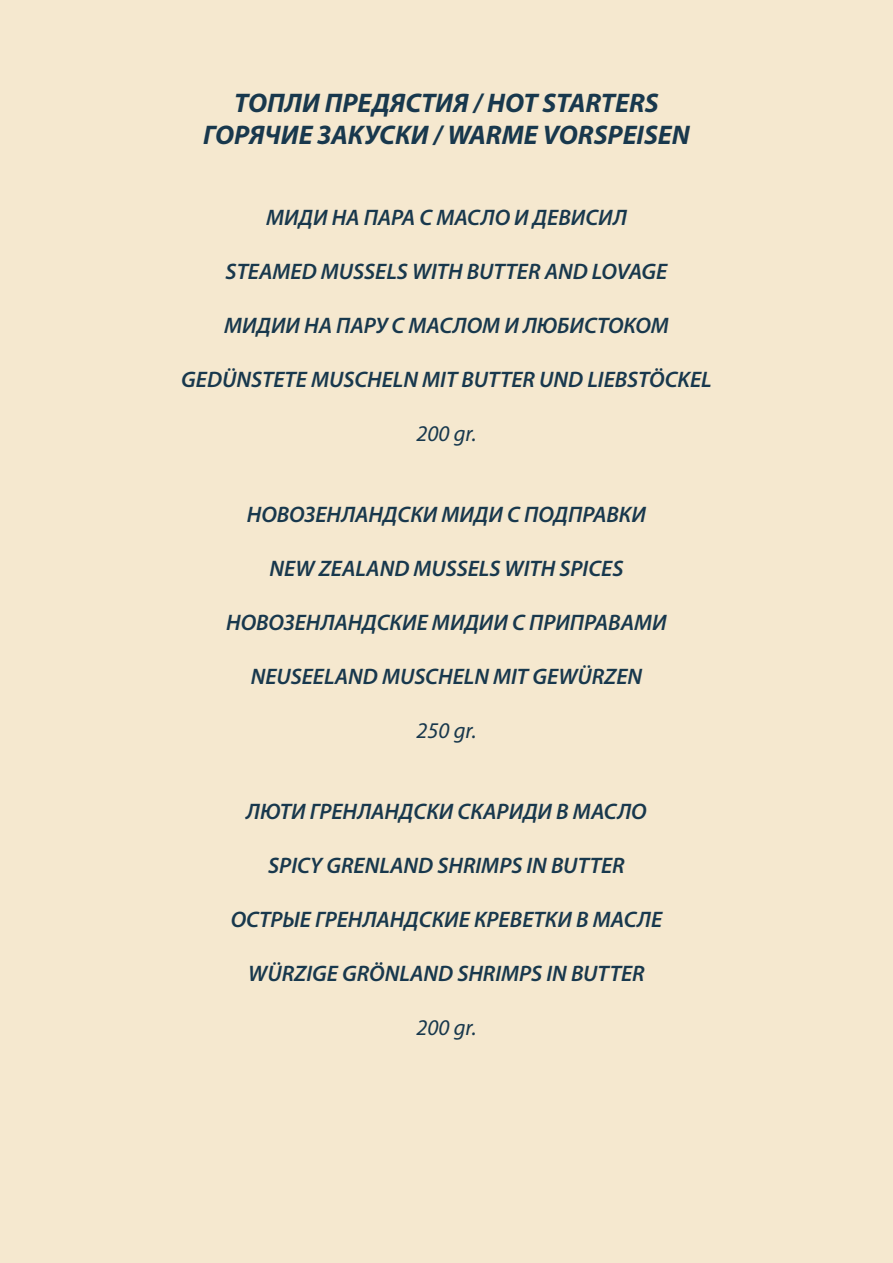
<style>
.page{position:relative;width:893px;height:1263px;background:#f5e8cf}
.page>*{position:absolute;margin:0;border:0;box-sizing:border-box;transform-origin:0 0}
.t1{font:italic 700 27px/32.4px "Myriad Pro";color:#18384d;text-align:center}
.t2{font:italic 600 22.5px "Myriad Pro";color:#18384d}
.t3{font:italic 22.5px "Myriad Pro";color:#18384d}
</style>
<div class="page">
<p class="t1" style="left:203px;top:86px;width:488px">ТОПЛИ ПРЕДЯСТИЯ / HOT STARTERS<br>ГОРЯЧИЕ ЗАКУСКИ / WARME VORSPEISEN</p>
<p class="t2" style="left:266px;top:203px;width:362px">МИДИ НА ПАРА С МАСЛО И ДЕВИСИЛ</p>
<p class="t2" style="left:226px;top:257px;width:443px">STEAMED MUSSELS WITH BUTTER AND LOVAGE</p>
<p class="t2" style="left:224px;top:311px;width:446px">МИДИИ НА ПАРУ С МАСЛОМ И ЛЮБИСТОКОМ</p>
<p class="t2" style="left:181px;top:365px;width:532px">GEDÜNSTETE MUSCHELN MIT BUTTER UND LIEBSTÖCKEL</p>
<p class="t3" style="left:416px;top:420px;width:62px">200 gr.</p>
<p class="t2" style="left:247px;top:500px;width:401px">НОВОЗЕНЛАНДСКИ МИДИ С ПОДПРАВКИ</p>
<p class="t2" style="left:270px;top:554px;width:355px">NEW ZEALAND MUSSELS WITH SPICES</p>
<p class="t2" style="left:226px;top:608px;width:442px">НОВОЗЕНЛАНДСКИЕ МИДИИ С ПРИПРАВАМИ</p>
<p class="t2" style="left:251px;top:662px;width:393px">NEUSEELAND MUSCHELN MIT GEWÜRZEN</p>
<p class="t3" style="left:416px;top:717px;width:62px">250 gr.</p>
<p class="t2" style="left:246px;top:797px;width:402px">ЛЮТИ ГРЕНЛАНДСКИ СКАРИДИ В МАСЛО</p>
<p class="t2" style="left:268px;top:851px;width:358px">SPICY GRENLAND SHRIMPS IN BUTTER</p>
<p class="t2" style="left:231px;top:905px;width:433px">ОСТРЫЕ ГРЕНЛАНДСКИЕ КРЕВЕТКИ В МАСЛЕ</p>
<p class="t2" style="left:248px;top:959px;width:398px">WÜRZIGE GRÖNLAND SHRIMPS IN BUTTER</p>
<p class="t3" style="left:416px;top:1014px;width:62px">200 gr.</p>
</div>
